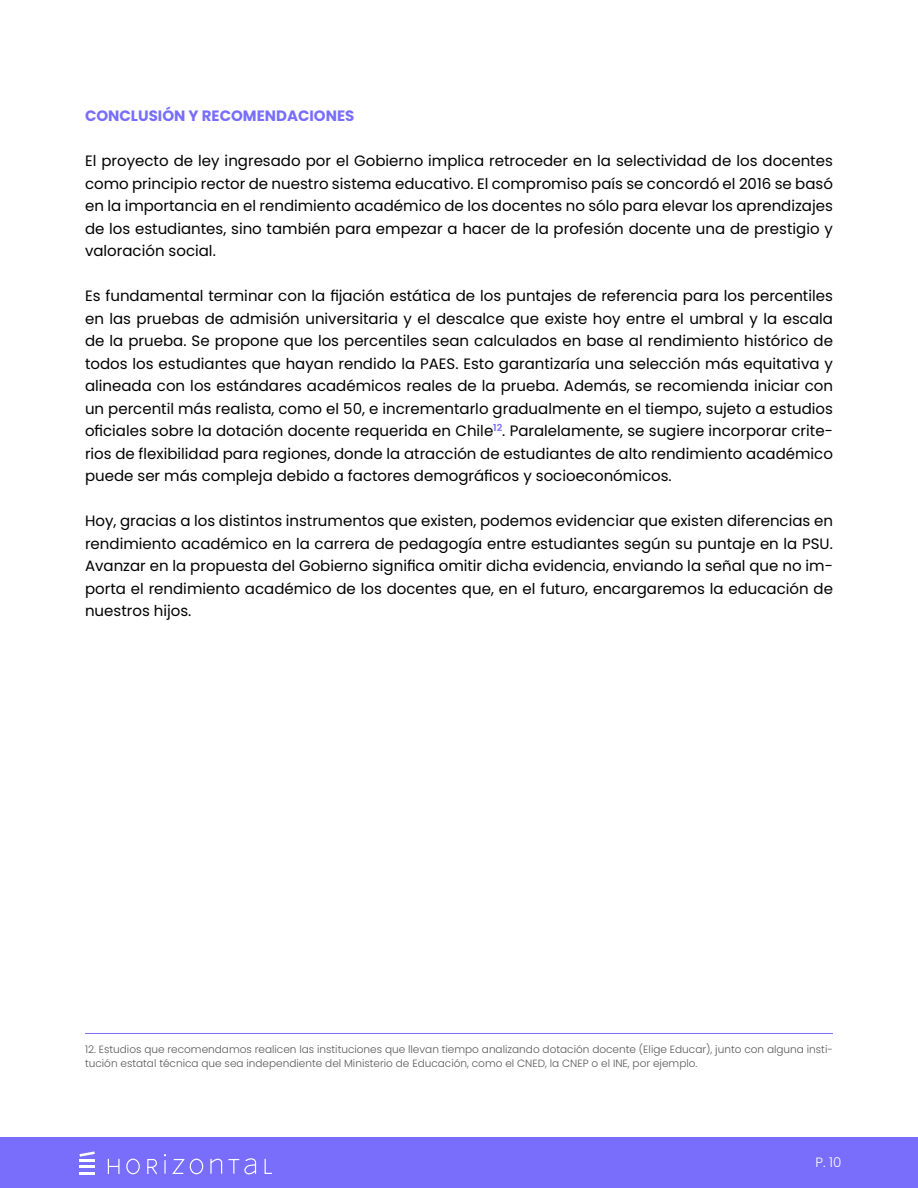
<style>
.page{position:relative;width:918px;height:1188px;background:#fff}
.page>*{position:absolute;margin:0;border:0;box-sizing:border-box;transform-origin:0 0}
.t1{font:15px/22.5px "Poppins";color:#000;text-align:justify}
.t2{font:700 15px "Poppins";color:#786efb}
.t3{font:300 13.5px "Poppins";color:#fff}
.t4{font:300 10.5px/13.5px "Poppins";color:#595959}
</style>
<div class="page">
<div style="left:0;top:1137px;width:918px;height:51px;background:#786efb"></div>
<hr style="left:80px;top:1159px;width:15px;height:3px;background:#fff">
<svg style="left:80px;top:1151px;width:15px;height:6px"></svg>
<svg style="left:80px;top:1166px;width:15px;height:2px"></svg>
<hr style="left:80px;top:1172px;width:15px;height:3px;background:#fff">
<svg style="left:107px;top:1154px;width:165px;height:21px"></svg>
<hr style="left:85px;top:1033px;width:748px;height:1px;background:#786efb">
<p class="t2" style="left:85px;top:107px;width:271px">CONCLUSIÓN Y RECOMENDACIONES</p>
<p class="t1" style="left:85px;top:150px;width:749px">El proyecto de ley ingresado por el Gobierno implica retroceder en la selectividad de los docentes como principio rector de nuestro sistema educativo. El compromiso país se concordó el 2016 se basó en la importancia en el rendimiento académico de los docentes no sólo para elevar los aprendizajes de los estudiantes, sino también para empezar a hacer de la profesión docente una de prestigio y valoración social.</p>
<p class="t1" style="left:85px;top:285px;width:749px">Es fundamental terminar con la fijación estática de los puntajes de referencia para los percentiles en las pruebas de admisión universitaria y el descalce que existe hoy entre el umbral y la escala de la prueba. Se propone que los percentiles sean calculados en base al rendimiento histórico de todos los estudiantes que hayan rendido la PAES. Esto garantizaría una selección más equitativa y alineada con los estándares académicos reales de la prueba. Además, se recomienda iniciar con un percentil más realista, como el 50, e incrementarlo gradualmente en el tiempo, sujeto a estudios oficiales sobre la dotación docente requerida en Chile<sup>12</sup>. Paralelamente, se sugiere incorporar crite&shy;rios de flexibilidad para regiones, donde la atracción de estudiantes de alto rendimiento académico puede ser más compleja debido a factores demográficos y socioeconómicos.</p>
<p class="t1" style="left:85px;top:510px;width:749px">Hoy, gracias a los distintos instrumentos que existen, podemos evidenciar que existen diferencias en rendimiento académico en la carrera de pedagogía entre estudiantes según su puntaje en la PSU.<br>Avanzar en la propuesta del Gobierno significa omitir dicha evidencia, enviando la señal que no im&shy;porta el rendimiento académico de los docentes que, en el futuro, encargaremos la educación de nuestros hijos.</p>
<p class="t4" style="left:85px;top:1043px;width:749px">12. Estudios que recomendamos realicen las instituciones que llevan tiempo analizando dotación docente (Elige Educar), junto con alguna insti&shy;tución estatal técnica que sea independiente del Ministerio de Educación, como el CNED, la CNEP o el INE, por ejemplo.</p>
<p class="t3" style="left:815px;top:1155px;width:28px">P. 10</p>
</div>
